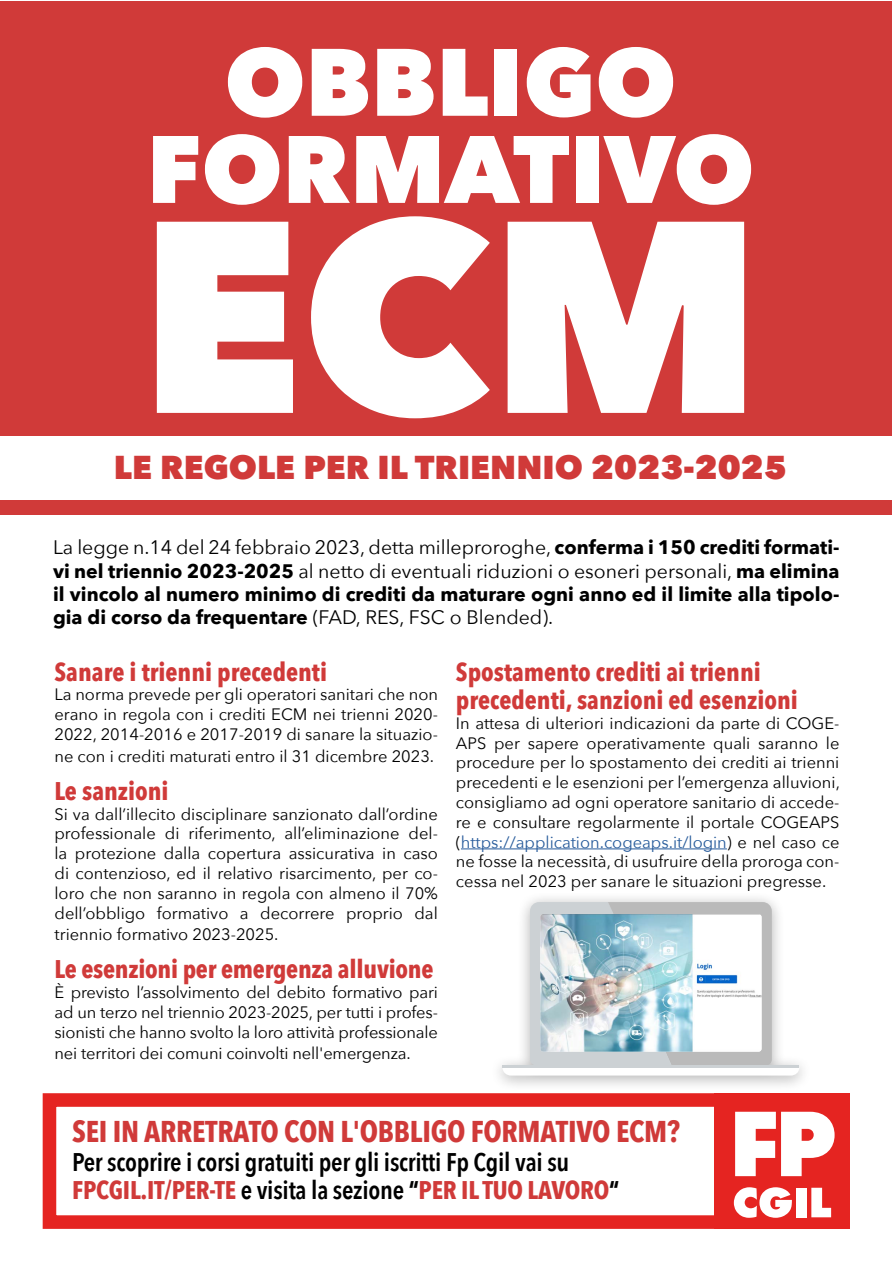
<style>
.page{position:relative;width:893px;height:1263px;background:#fff}
.page>*{position:absolute;margin:0;border:0;box-sizing:border-box;transform-origin:0 0}
.t1{font:800 270px "Avenir Next";color:#fff}
.t2{font:800 94.5px/87.2px "Avenir Next";color:#fff;text-align:center}
.t3{font:800 33px "Avenir Next";color:#d03a39}
.t4{font:700 30px "Avenir Next Condensed";letter-spacing:-.01em;color:#d03a39}
.t5{font:700 25.5px/28.5px "Avenir Next Condensed";color:#d03a39}
.t6{font:600 25.5px/28.5px "Avenir Next Condensed";letter-spacing:-.01em;color:#000}
.t7{font:700 19.5px/23.4px "Avenir Next";color:#000;text-align:justify}
.t8{font:16.5px/19.8px "Avenir Next";color:#000;text-align:justify}
.s1{font-weight:400}
.s2{color:#275b9b}
.s3{font-weight:700;color:#d03a39}
.s4{font-weight:700}
</style>
<div class="page">
<div style="left:1px;top:1px;width:891px;height:513px;background:#d03a39"></div>
<div style="left:43px;top:1093px;width:685px;height:136px;background:#fff;border:14px solid #e52421"></div>
<div style="left:715px;top:1093px;width:135px;height:136px;background:#e52421"></div>
<svg style="left:734px;top:1187px;width:58px;height:31px"></svg>
<div style="left:796px;top:1188px;width:10px;height:29px;background:#fff"></div>
<svg style="left:811px;top:1188px;width:20px;height:29px"></svg>
<svg style="left:735px;top:1112px;width:100px;height:64px"></svg>
<hr style="left:461px;top:848px;width:266px;height:1px;background:#275b9b">
<div style="left:0;top:437px;width:893px;height:63px;background:#fff"></div>
<div style="left:489px;top:891px;width:323px;height:201px;background:#000;opacity:.3"></div>
<svg style="left:502px;top:902px;width:297px;height:173px"></svg>
<hr style="left:502px;top:1065px;width:297px;height:2px;background:#ccd1d4">
<h2 class="t2" style="left:147px;top:38px;width:609px">OBBLIGO<br>FORMATIVO</h2>
<h1 class="t1" style="left:139px;top:151px;width:624px">ECM</h1>
<h3 class="t3" style="left:114px;top:447px;width:675px">LE REGOLE PER IL TRIENNIO 2023-2025</h3>
<p class="t7" style="left:53px;top:535px;width:788px"><span class="s1">La legge n.14 del 24 febbraio 2023, detta milleproroghe,</span> conferma i 150 crediti formati&shy;vi nel triennio 2023-2025 <span class="s1">al netto di eventuali riduzioni o esoneri personali,</span> ma elimina il vincolo al numero minimo di crediti da maturare ogni anno ed il limite alla tipolo&shy;gia di corso da frequentare <span class="s1">(FAD, RES, FSC o Blended).</span></p>
<h3 class="t5" style="left:54px;top:657px;width:274px">Sanare i trienni precedenti</h3>
<p class="t8" style="left:54px;top:684px;width:385px">La norma prevede per gli operatori sanitari che non erano in regola con i crediti ECM nei trienni 2020- 2022, 2014-2016 e 2017-2019 di sanare la situazio-</p>
<p class="t8" style="left:54px;top:745px;width:381px">ne con i crediti maturati entro il 31 dicembre 2023.</p>
<h3 class="t5" style="left:54px;top:776px;width:116px">Le sanzioni</h3>
<p class="t8" style="left:54px;top:803px;width:385px">Si va dall’illecito disciplinare sanzionato dall’ordine professionale di riferimento, all’eliminazione del&shy;la protezione dalla copertura assicurativa in caso di contenzioso, ed il relativo risarcimento, per co&shy;loro che non saranno in regola con almeno il 70% dell’obbligo formativo a decorrere proprio dal</p>
<p class="t8" style="left:54px;top:924px;width:226px">triennio formativo 2023-2025.</p>
<h3 class="t5" style="left:54px;top:955px;width:380px">Le esenzioni per emergenza alluvione</h3>
<p class="t8" style="left:54px;top:982px;width:385px">È previsto l’assolvimento del debito formativo pari ad un terzo nel triennio 2023-2025, per tutti i profes&shy;sionisti che hanno svolto la loro attività professionale</p>
<p class="t8" style="left:54px;top:1043px;width:358px">nei territori dei comuni coinvolti nell'emergenza.</p>
<h3 class="t5" style="left:456px;top:657px;width:343px">Spostamento crediti ai trienni precedenti, sanzioni ed esenzioni</h3>
<p class="t8" style="left:456px;top:712px;width:385px">In attesa di ulteriori indicazioni da parte di COGE-APS per sapere operativamente quali saranno le procedure per lo spostamento dei crediti ai trienni precedenti e le esenzioni per l’emergenza alluvioni, consigliamo ad ogni operatore sanitario di accede&shy;re e consultare regolarmente il portale COGEAPS (<span class="s2">https://application.cogeaps.it/login</span>) e nel caso ce ne fosse la necessità, di usufruire della proroga con&shy;cessa nel 2023 per sanare le situazioni pregresse.</p>
<h3 class="t4" style="left:72px;top:1113px;width:609px">SEI IN ARRETRATO CON L'OBBLIGO FORMATIVO ECM?</h3>
<h3 class="t6" style="left:72px;top:1147px;width:548px">Per scoprire i corsi gratuiti per gli iscritti Fp Cgil vai su<br><span class="s3">FPCGIL.IT/PER-TE</span> e visita la sezione <span class="s4">“</span><span class="s3">PER IL TUO LAVORO</span><span class="s4">“</span></h3>
</div>
